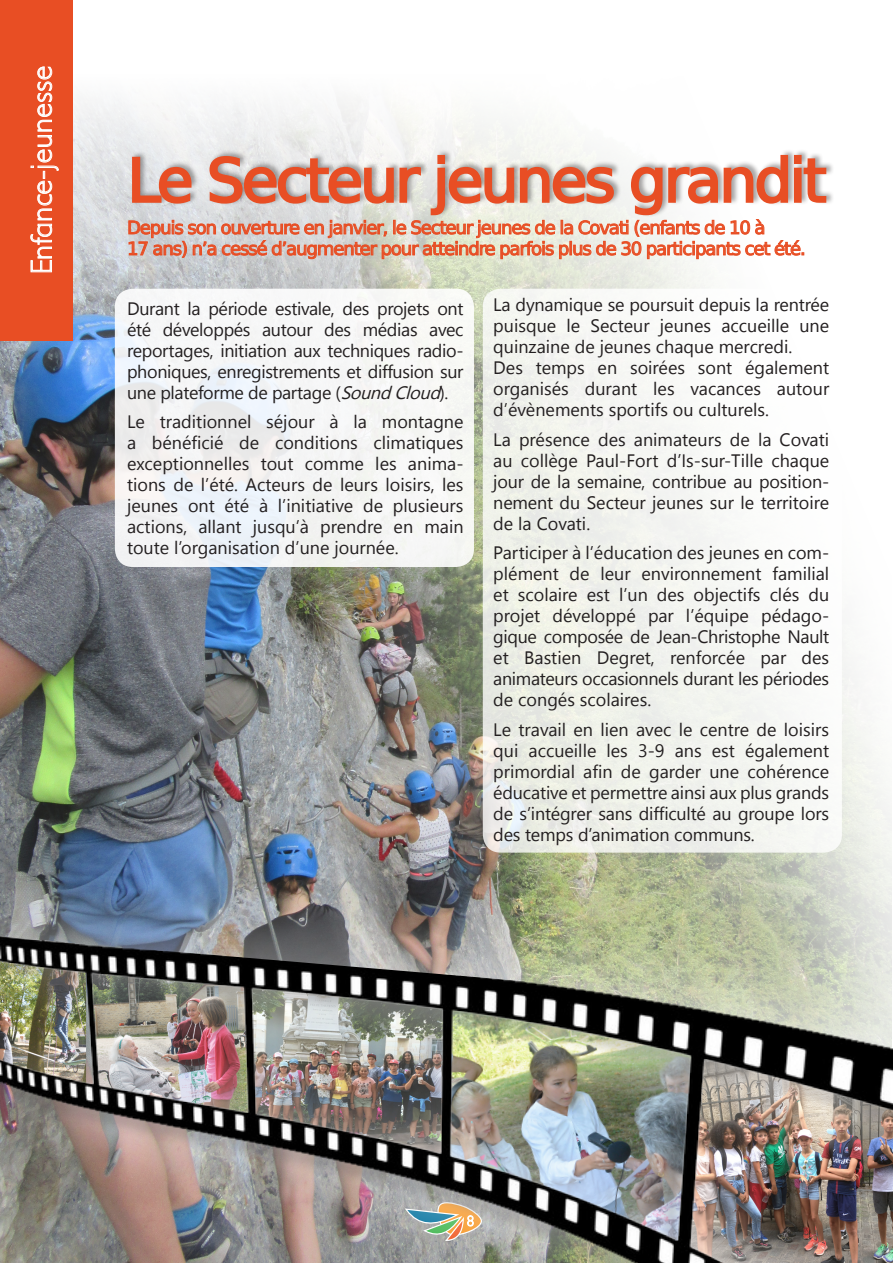
<style>
.page{position:relative;width:893px;height:1263px;background:#fff}
.page>*{position:absolute;margin:0;border:0;box-sizing:border-box;transform-origin:0 0}
.t1{font:60px "DejaVu Sans";letter-spacing:-.05em;color:#e84e24}
.t2{font:300 30px "Petita";letter-spacing:.02em;color:#fff}
.t3{font:18px/21px "Nirmala UI";color:#231f20;text-align:justify}
.t4{font:18px/21px "DejaVu Sans";letter-spacing:-.06em;color:#e84e24}
.s1{font-style:italic}
</style>
<div class="page">
<img style="left:0;top:409px;width:568px;height:450px">
<svg style="left:568px;top:638px;width:324px;height:221px;fill:#f4f5f2"></svg>
<svg style="left:0;top:0;width:711px;height:409px"></svg>
<div style="left:0;top:0;width:72px;height:340px;background:#e84e24"></div>
<svg style="left:30px;top:66px;width:29px;height:207px"></svg>
<img style="left:0;top:859px;width:892px;height:77px">
<img style="left:0;top:936px;width:893px;height:327px">
<div style="left:131px;top:149px;width:703px;height:68px;background:#231f20;opacity:.4"></div>
<svg style="left:128px;top:154px;width:699px;height:105px"></svg>
<div style="left:483px;top:289px;width:359px;height:564px;background:linear-gradient(to right,#ebede6,#fcfdfc);border-radius:18px"></div>
<div style="left:115px;top:289px;width:359px;height:278px;background:#f5f5f6;border-radius:18px"></div>
<p class="t2" style="left:24px;top:274px;width:210px;rotate:-90deg">Enfance-jeunesse</p>
<p class="t1" style="left:127px;top:128px;width:701px">Le Secteur jeunes grandit</p>
<p class="t4" style="left:127px;top:217px;width:680px">Depuis son ouverture en janvier, le Secteur jeunes de la Covati (enfants de 10 à<br>17 ans) n’a cessé d’augmenter pour atteindre parfois plus de 30 participants cet été.</p>
<p class="t3" style="left:493px;top:293px;width:337px">La dynamique se poursuit depuis la rentrée puisque le Secteur jeunes accueille une quinzaine de jeunes chaque mercredi.</p>
<p class="t3" style="left:493px;top:356px;width:337px">Des temps en soirées sont également organisés durant les vacances autour d’évènements sportifs ou culturels.</p>
<p class="t3" style="left:493px;top:428px;width:337px">La présence des animateurs de la Covati au collège Paul-Fort d’Is-sur-Tille chaque jour de la semaine, contribue au position&shy;nement du Secteur jeunes sur le territoire de la Covati.</p>
<p class="t3" style="left:493px;top:541px;width:337px">Participer à l’éducation des jeunes en com&shy;plément de leur environnement familial et scolaire est l’un des objectifs clés du projet développé par l’équipe pédago&shy;gique composée de Jean-Christophe Nault et Bastien Degret, renforcée par des animateurs occasionnels durant les périodes de congés scolaires.</p>
<p class="t3" style="left:493px;top:718px;width:337px">Le travail en lien avec le centre de loisirs qui accueille les 3-9 ans est également primordial afin de garder une cohérence éducative et permettre ainsi aux plus grands de s’intégrer sans difficulté au groupe lors des temps d’animation communs.</p>
<p class="t3" style="left:127px;top:297px;width:338px">Durant la période estivale, des projets ont été développés autour des médias avec reportages, initiation aux techniques radio&shy;phoniques, enregistrements et diffusion sur une plateforme de partage (<span class="s1">SoundCloud</span>).</p>
<p class="t3" style="left:127px;top:410px;width:338px">Le traditionnel séjour à la montagne a bénéficié de conditions climatiques exceptionnelles tout comme les anima&shy;tions de l’été. Acteurs de leurs loisirs, les jeunes ont été à l’initiative de plusieurs actions, allant jusqu’à prendre en main toute l’organisation d’une journée.</p>
</div>
